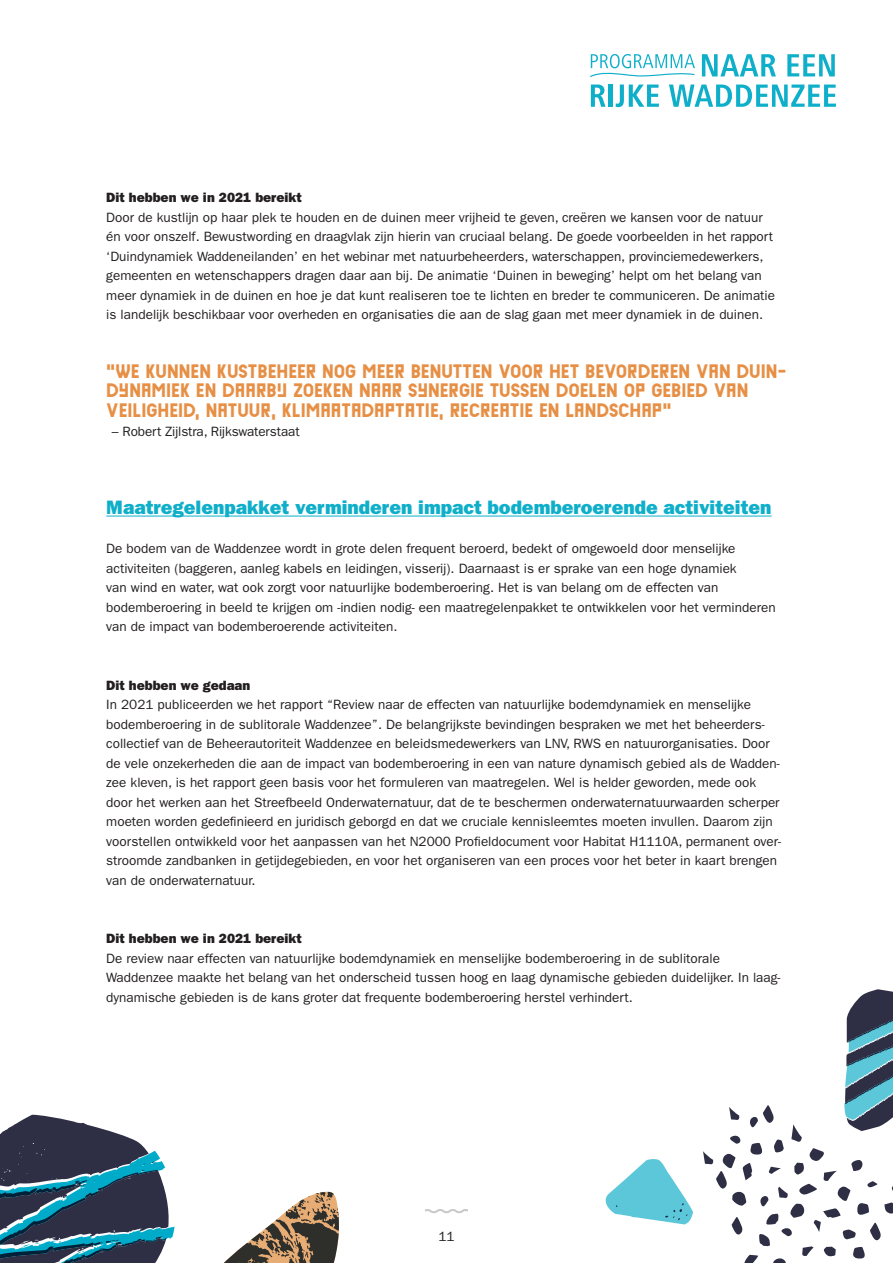
<style>
.page{position:relative;width:893px;height:1263px;background:#fff}
.page>*{position:absolute;margin:0;border:0;box-sizing:border-box;transform-origin:0 0}
.t1{font:19.5px/19.5px "Stormvloed Schiedam";color:#e68f45}
.Tussenkop_voor_inhou{font:19.5px "ITC Franklin Gothic Std Hvy";color:#0fafca}
.Celstijl{font:13.5px/19.5px "ITC Franklin Gothic Std";color:#231f20}
.s1{font-family:"ITC Franklin Gothic Std Hvy"}
</style>
<div class="page">
<svg style="left:702px;top:54px;width:74px;height:22px"></svg>
<svg style="left:787px;top:54px;width:48px;height:22px"></svg>
<svg style="left:591px;top:85px;width:14px;height:22px"></svg>
<hr style="left:609px;top:85px;width:4px;height:22px;background:#0fafca">
<svg style="left:616px;top:85px;width:43px;height:22px"></svg>
<svg style="left:669px;top:85px;width:167px;height:22px"></svg>
<svg style="left:590px;top:54px;width:105px;height:23px"></svg>
<svg style="left:425px;top:1209px;width:43px;height:5px"></svg>
<hr style="left:106px;top:516px;width:666px;height:1px;background:#0fafca">
<svg style="left:0;top:1115px;width:175px;height:148px"></svg>
<svg style="left:224px;top:1192px;width:115px;height:71px"></svg>
<svg style="left:703px;top:989px;width:190px;height:274px"></svg>
<svg style="left:605px;top:1159px;width:88px;height:65px"></svg>
<p class="Celstijl" style="left:106px;top:188px;width:670px"><span class="s1">Dit hebben we in 2021 bereikt<br></span>Door de kustlijn op haar plek te houden en de duinen meer vrijheid te geven, creëren we kansen voor de natuur én voor onszelf. Bewustwording en draagvlak zijn hierin van cruciaal belang. De goede voorbeelden in het rapport ‘Duindynamiek Waddeneilanden’ en het webinar met natuurbeheerders, waterschappen, provinciemedewerkers, gemeenten en wetenschappers dragen daar aan bij. De animatie ‘Duinen in beweging’ helpt om het belang van meer dynamiek in de duinen en hoe je dat kunt realiseren toe te lichten en breder te communiceren. De animatie is landelijk beschikbaar voor overheden en organisaties die aan de slag gaan met meer dynamiek in de duinen.</p>
<p class="t1" style="left:106px;top:362px;width:682px">“WE KUNNEN KUSTBEHEER NOG MEER BENUTTEN VOOR HET BEVORDEREN VAN DUIN-<br>DYNAMIEK EN DAARBIJ ZOEKEN NAAR SYNERGIE TUSSEN DOELEN OP GEBIED VAN<br>VEILIGHEID, NATUUR, KLIMAATADAPTATIE, RECREATIE EN LANDSCHAP”</p>
<p class="Celstijl" style="left:112px;top:422px;width:189px">– Robert Zijlstra, Rijkswaterstaat</p>
<h3 class="Tussenkop_voor_inhou" style="left:106px;top:496px;width:667px">Maatregelenpakket verminderen impact bodemberoerende activiteiten</h3>
<p class="Celstijl" style="left:106px;top:539px;width:671px">De bodem van de Waddenzee wordt in grote delen frequent beroerd, bedekt of omgewoeld door menselijke activiteiten (baggeren, aanleg kabels en leidingen, visserij). Daarnaast is er sprake van een hoge dynamiek<br>van wind en water, wat ook zorgt voor natuurlijke bodemberoering. Het is van belang om de effecten van bodemberoering in beeld te krijgen om -indien nodig- een maatregelenpakket te ontwikkelen voor het verminderen van de impact van bodemberoerende activiteiten.</p>
<p class="Celstijl" style="left:106px;top:675px;width:676px"><span class="s1">Dit hebben we gedaan<br></span>In 2021 publiceerden we het rapport “Review naar de effecten van natuurlijke bodemdynamiek en menselijke bodemberoering in de sublitorale Waddenzee”. De belangrijkste bevindingen bespraken we met het beheerders&shy;collectief van de Beheerautoriteit Waddenzee en beleidsmedewerkers van LNV, RWS en natuurorganisaties. Door de vele onzekerheden die aan de impact van bodemberoering in een van nature dynamisch gebied als de Wadden&shy;zee kleven, is het rapport geen basis voor het formuleren van maatregelen. Wel is helder geworden, mede ook door het werken aan het Streefbeeld Onderwaternatuur, dat de te beschermen onderwaternatuurwaarden scherper moeten worden gedefinieerd en juridisch geborgd en dat we cruciale kennisleemtes moeten invullen. Daarom zijn voorstellen ontwikkeld voor het aanpassen van het N2000 Profieldocument voor Habitat H1110A, permanent over&shy;stroomde zandbanken in getijdegebieden, en voor het organiseren van een proces voor het beter in kaart brengen van de onderwaternatuur.</p>
<p class="Celstijl" style="left:106px;top:929px;width:676px"><span class="s1">Dit hebben we in 2021 bereikt<br></span>De review naar effecten van natuurlijke bodemdynamiek en menselijke bodemberoering in de sublitorale Waddenzee maakte het belang van het onderscheid tussen hoog en laag dynamische gebieden duidelijker. In laag&shy;dynamische gebieden is de kans groter dat frequente bodemberoering herstel verhindert.</p>
<p class="Celstijl" style="left:438px;top:1226px;width:18px">11</p>
</div>
